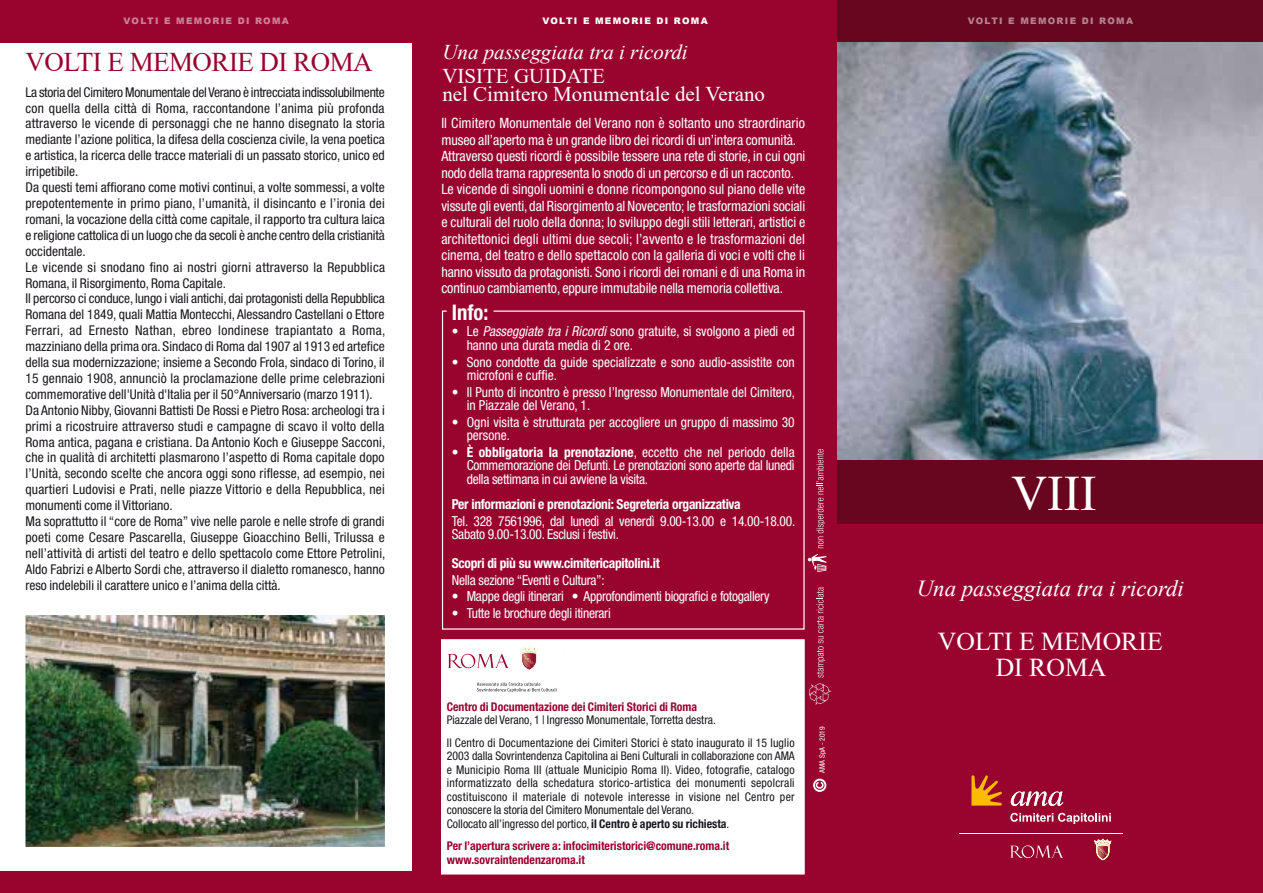
<style>
.page{position:relative;width:1263px;height:893px;background:#fff}
.page>*{position:absolute;margin:0;border:0;box-sizing:border-box;transform-origin:0 0}
.t1{font:49.5px "Times New Roman";color:#fff}
.t2{font:27px "Times New Roman";letter-spacing:-.02em;color:#99042f}
.t3{font:25.65px/25.5px "Times New Roman";color:#fff;text-align:center}
.t4{font:italic 22.8px "Times New Roman";color:#fff}
.t5{font:700 condensed 21.45px "Helvetica Neue LT Std";color:#fff;scale:.96 1}
.t6{font:21px/18px "Times New Roman";color:#fff}
.t7{font:italic 21px "Times New Roman";color:#fff}
.t8{font:condensed 14.25px/16.5px "Helvetica Neue LT Std";letter-spacing:-.005em;color:#fff}
.t9{font:condensed 13.8px/13.5px "Helvetica Neue LT Std";color:#fff}
.t10{font:condensed 13.8px/13.5px "Helvetica Neue LT Std";letter-spacing:-.02em;color:#fff}
.t11{font:700 condensed 13.8px "Helvetica Neue LT Std";letter-spacing:-.02em;color:#fff}
.t12{font:condensed 13.5px/15.9px "Helvetica Neue LT Std";color:#1a171c}
.t13{font:condensed 12px/13.5px "Helvetica Neue LT Std";letter-spacing:.015em;color:#1a171c}
.t14{font:700 condensed 12px/13.5px "Helvetica Neue LT Std";color:#99042f}
.t15{font:900 9px "Arial";letter-spacing:.145em;color:rgb(255 255 255/.5)}
.t16{font:900 9px "Arial";letter-spacing:.145em;color:#fff}
.t17{font:condensed 7.5px "Helvetica Neue LT Std";color:#fff}
.s1{font-style:italic}
.s2{font-weight:700}
</style>
<div class="page">
<div style="left:0;top:872px;width:1263px;height:21px;background:#99042f"></div>
<div style="left:412px;top:0;width:851px;height:893px;background:#99042f"></div>
<svg style="left:1010px;top:845px;width:53px;height:13px"></svg>
<svg style="left:1095px;top:839px;width:16px;height:21px"></svg>
<hr style="left:959px;top:833px;width:164px;height:1px;background:#fff">
<svg style="left:971px;top:775px;width:31px;height:31px"></svg>
<svg style="left:1011px;top:791px;width:52px;height:15px"></svg>
<svg style="left:1010px;top:813px;width:101px;height:11px"></svg>
<div style="left:838px;top:0;width:425px;height:64px;background:#67061e"></div>
<img style="left:838px;top:42px;width:425px;height:418px">
<img style="left:26px;top:615px;width:359px;height:232px">
<div style="left:0;top:0;width:836px;height:43px;background:#99042f"></div>
<div style="left:838px;top:460px;width:425px;height:64px;background:#67061e"></div>
<svg style="left:809px;top:587px;width:22px;height:118px"></svg>
<svg style="left:816px;top:449px;width:9px;height:99px"></svg>
<svg style="left:808px;top:554px;width:18px;height:18px"></svg>
<svg style="left:813px;top:779px;width:13px;height:13px"></svg>
<div style="left:441px;top:639px;width:364px;height:235px;background:#fff;border:1px solid #fff"></div>
<svg style="left:441px;top:310px;width:364px;height:320px"></svg>
<svg style="left:477px;top:682px;width:80px;height:10px"></svg>
<svg style="left:448px;top:653px;width:61px;height:15px"></svg>
<svg style="left:520px;top:646px;width:18px;height:23px"></svg>
<p class="t15" style="left:124px;top:15px;width:167px">VOLTI E MEMORIE DI ROMA</p>
<p class="t16" style="left:542px;top:15px;width:167px">VOLTI E MEMORIE DI ROMA</p>
<p class="t15" style="left:968px;top:15px;width:167px">VOLTI E MEMORIE DI ROMA</p>
<h2 class="t2" style="left:26px;top:43px;width:349px">VOLTI E MEMORIE DI ROMA</h2>
<h3 class="t7" style="left:442px;top:38px;width:247px">Una passeggiata tra i ricordi</h3>
<h3 class="t6" style="left:442px;top:67px;width:324px">VISITE GUIDATE<br>nel Cimitero Monumentale del Verano</h3>
<p class="t12" style="left:26px;top:84px;width:361px">La storia del Cimitero Monumentale del Verano è intrecciata indissolubilmente con quella della città di Roma, raccontandone l’anima più profonda attraverso le vicende di personaggi che ne hanno disegnato la storia mediante l’azione politica, la difesa della coscienza civile, la vena poetica e artistica, la ricerca delle tracce materiali di un passato storico, unico ed irripetibile.<br>Da questi temi affiorano come motivi continui, a volte sommessi, a volte prepotentemente in primo piano, l’umanità, il disincanto e l’ironia dei romani, la vocazione della città come capitale, il rapporto tra cultura laica e religione cattolica di un luogo che da secoli è anche centro della cristianità occidentale.<br>Le vicende si snodano fino ai nostri giorni attraverso la Repubblica Romana, il Risorgimento, Roma Capitale.<br>Il percorso ci conduce, lungo i viali antichi, dai protagonisti della Repubblica Romana del 1849, quali Mattia Montecchi, Alessandro Castellani o Ettore Ferrari, ad Ernesto Nathan, ebreo londinese trapiantato a Roma, mazziniano della prima ora. Sindaco di Roma dal 1907 al 1913 ed artefice della sua modernizzazione; insieme a Secondo Frola, sindaco di Torino, il 15 gennaio 1908, annunciò la proclamazione delle prime celebrazioni commemorative dell'Unità d'Italia per il 50°Anniversario (marzo 1911).<br>Da Antonio Nibby, Giovanni Battisti De Rossi e Pietro Rosa: archeologi tra i primi a ricostruire attraverso studi e campagne di scavo il volto della Roma antica, pagana e cristiana. Da Antonio Koch e Giuseppe Sacconi, che in qualità di architetti plasmarono l’aspetto di Roma capitale dopo l’Unità, secondo scelte che ancora oggi sono riflesse, ad esempio, nei quartieri Ludovisi e Prati, nelle piazze Vittorio e della Repubblica, nei monumenti come il Vittoriano.<br>Ma soprattutto il “core de Roma” vive nelle parole e nelle strofe di grandi poeti come Cesare Pascarella, Giuseppe Gioacchino Belli, Trilussa e nell’attività di artisti del teatro e dello spettacolo come Ettore Petrolini, Aldo Fabrizi e Alberto Sordi che, attraverso il dialetto romanesco, hanno reso indelebili il carattere unico e l’anima della città.</p>
<p class="t8" style="left:441px;top:115px;width:366px">Il Cimitero Monumentale del Verano non è soltanto uno straordinario museo all’aperto ma è un grande libro dei ricordi di un’intera comunità.<br>Attraverso questi ricordi è possibile tessere una rete di storie, in cui ogni nodo della trama rappresenta lo snodo di un percorso e di un racconto.<br>Le vicende di singoli uomini e donne ricompongono sul piano delle vite vissute gli eventi, dal Risorgimento al Novecento; le trasformazioni sociali e culturali del ruolo della donna; lo sviluppo degli stili letterari, artistici e architettonici degli ultimi due secoli; l’avvento e le trasformazioni del cinema, del teatro e dello spettacolo con la galleria di voci e volti che li hanno vissuto da protagonisti. Sono i ricordi dei romani e di una Roma in continuo cambiamento, eppure immutabile nella memoria collettiva.</p>
<h3 class="t5" style="left:452px;top:299px;width:40px">Info:</h3>
<p class="t9" style="left:467px;top:325px;width:329px;text-indent:-15px">• Le <span class="s1">Passeggiate tra i Ricordi</span> sono gratuite, si svolgono a piedi ed hanno una durata media di 2 ore.</p>
<p class="t9" style="left:467px;top:355px;width:329px;text-indent:-15px">• Sono condotte da guide specializzate e sono audio-assistite con microfoni e cuffie.</p>
<p class="t9" style="left:467px;top:385px;width:330px;text-indent:-15px">• Il Punto di incontro è presso l’Ingresso Monumentale del Cimitero, in Piazzale del Verano, 1.</p>
<p class="t9" style="left:467px;top:415px;width:329px;text-indent:-15px">• Ogni visita è strutturata per accogliere un gruppo di massimo 30 persone.</p>
<p class="t9" style="left:467px;top:445px;width:329px;text-align:justify;text-indent:-15px">• <span class="s2">È obbligatoria la prenotazione</span>, eccetto che nel periodo della Commemorazione dei Defunti. Le prenotazioni sono aperte dal lunedì della settimana in cui avviene la visita.</p>
<p class="t11" style="left:452px;top:496px;width:290px">Per informazioni e prenotazioni: Segreteria organizzativa</p>
<p class="t10" style="left:452px;top:514px;width:345px">Tel. 328 7561996, dal lunedì al venerdì 9.00-13.00 e 14.00-18.00.<br>Sabato 9.00-13.00. Esclusi i festivi.</p>
<p class="t11" style="left:452px;top:555px;width:209px">Scopri di più su www.cimitericapitolini.it</p>
<p class="t10" style="left:452px;top:573px;width:154px">Nella sezione “Eventi e Cultura”:</p>
<p class="t10" style="left:452px;top:589px;width:319px"><span class="s2">•</span> Mappe degli itinerari <span class="s2">•</span> Approfondimenti biografici e fotogallery</p>
<p class="t10" style="left:452px;top:606px;width:160px"><span class="s2">•</span> Tutte le brochure degli itinerari</p>
<h1 class="t1" style="left:1011px;top:458px;width:87px">VIII</h1>
<h3 class="t4" style="left:917px;top:573px;width:269px">Una passeggiata tra i ricordi</h3>
<h3 class="t3" style="left:938px;top:628px;width:226px">VOLTI E MEMORIE<br>DI ROMA</h3>
<p class="t14" style="left:447px;top:700px;width:252px">Centro di Documentazione dei Cimiteri Storici di Roma</p>
<p class="t13" style="left:447px;top:709px;width:349px;line-height:22.5px">Piazzale del Verano, 1 | Ingresso Monumentale, Torretta destra.<br>Il Centro di Documentazione dei Cimiteri Storici è stato inaugurato il 15 luglio</p>
<p class="t13" style="left:447px;top:749px;width:349px">2003 dalla Sovrintendenza Capitolina ai Beni Culturali in collaborazione con AMA e Municipio Roma III (attuale Municipio Roma II). Video, fotografie, catalogo informatizzato della schedatura storico-artistica dei monumenti sepolcrali costituiscono il materiale di notevole interesse in visione nel Centro per conoscere la storia del Cimitero Monumentale del Verano.<br>Collocato all’ingresso del portico, <span class="s2">il Centro è aperto su richiesta</span>.</p>
<p class="t14" style="left:447px;top:839px;width:284px">Per l’apertura scrivere a: infocimiteristorici@comune.roma.it www.sovraintendenzaroma.it</p>
<p class="t17" style="left:818px;top:773px;width:48px;rotate:-90deg">AMA SpA - 2019</p>
</div>
